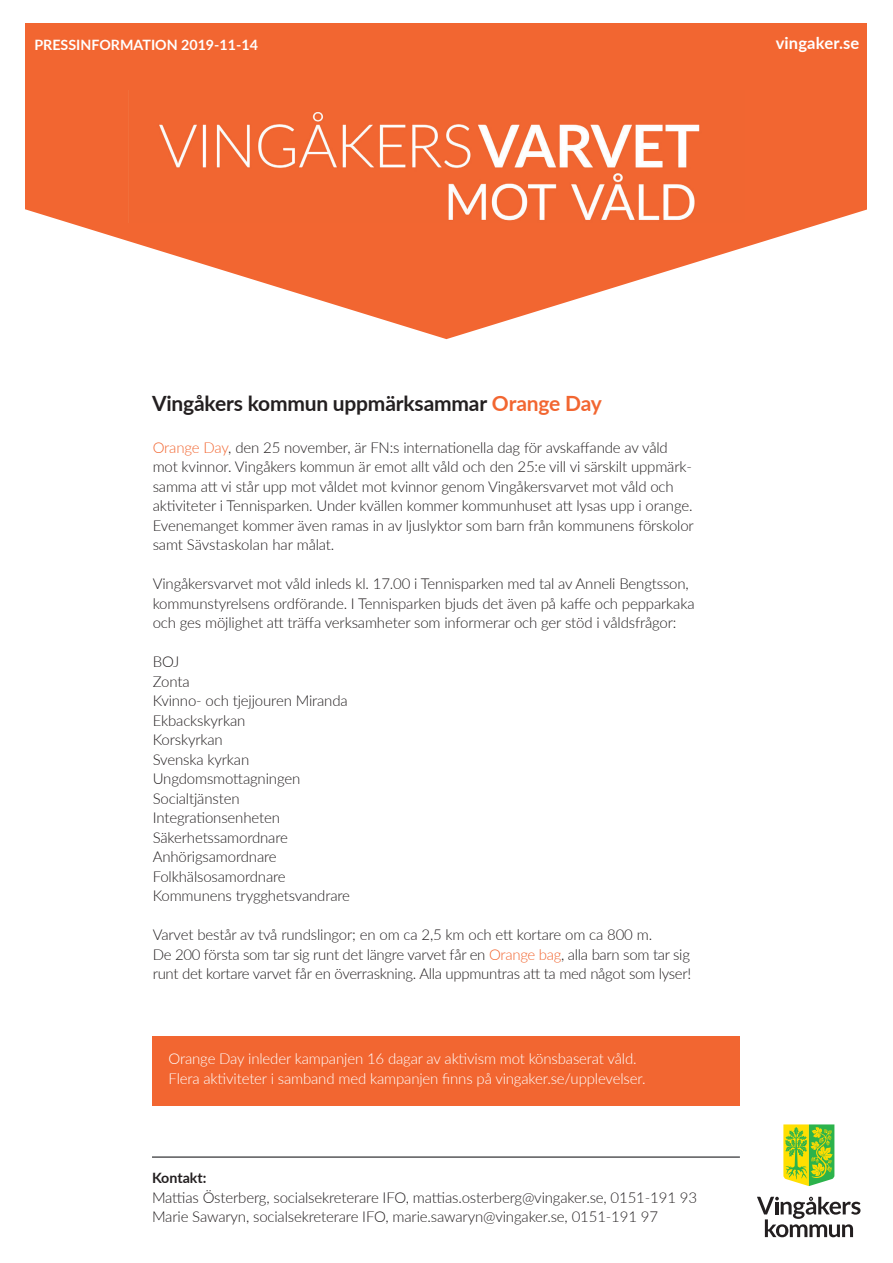
<style>
.page{position:relative;width:893px;height:1263px;background:#fff}
.page>*{position:absolute;margin:0;border:0;box-sizing:border-box;transform-origin:0 0}
.Rubrik_stor{font:700 21px "Lato";letter-spacing:-.01em;color:#231f20}
.Webbadress{font:700 16.5px "Lato";letter-spacing:.01em;color:#fff}
.Ingress{font:300 15px/19.5px "Lato";letter-spacing:-.01em;color:#231f20}
.Avsändare_-_rubrik{font:300 15px "Lato";letter-spacing:-.01em;color:#231f20}
.Ingress-2{font:300 15px "Lato";letter-spacing:-.01em;color:#fff}
.Avsändare_-_rubrik-2{font:700 14.25px "Lato";color:#fff}
.Avsändare_-_rubrik-3{font:700 14.25px "Lato";color:#231f20}
.s1{color:#f26631}
</style>
<div class="page">
<div style="left:153px;top:1036px;width:587px;height:70px;background:#f26631"></div>
<div style="left:26px;top:23px;width:841px;height:553px;background:#f26631"></div>
<svg style="left:25px;top:202px;width:842px;height:374px;fill:#fff"></svg>
<svg style="left:783px;top:1124px;width:51px;height:62px"></svg>
<svg style="left:757px;top:1197px;width:103px;height:40px"></svg>
<hr style="left:152px;top:1156px;width:588px;height:2px;background:#57585a">
<img style="left:128px;top:112px;width:617px;height:111px">
<p class="Avsändare_-_rubrik-2" style="left:34px;top:34px;width:225px">PRESSINFORMATION 2019-11-14</p>
<p class="Webbadress" style="left:776px;top:31px;width:85px">vingaker.se</p>
<p class="Rubrik_stor" style="left:152px;top:388px;width:451px">Vingåkers kommun uppmärksammar <span class="s1">Orange Day</span></p>
<p class="Ingress" style="left:153px;top:437px;width:543px"><span class="s1">Orange Day</span>, den 25 november, är FN:s internationella dag för avskaffande av våld mot kvinnor. Vingåkers kommun är emot allt våld och den 25:e vill vi särskilt uppmärk&shy;samma att vi står upp mot våldet mot kvinnor genom Vingåkersvarvet mot våld och aktiviteter i Tennisparken. Under kvällen kommer kommunhuset att lysas upp i orange.<br>Evenemanget kommer även ramas in av ljuslyktor som barn från kommunens förskolor samt Sävstaskolan har målat.</p>
<p class="Ingress" style="left:153px;top:574px;width:543px">Vingåkersvarvet mot våld inleds kl. 17.00 i Tennisparken med tal av Anneli Bengtsson, kommunstyrelsens ordförande. I Tennisparken bjuds det även på kaffe och pepparkaka och ges möjlighet att träffa verksamheter som informerar och ger stöd i våldsfrågor:</p>
<p class="Ingress" style="left:153px;top:652px;width:28px">BOJ</p>
<p class="Ingress" style="left:153px;top:671px;width:38px">Zonta</p>
<p class="Ingress" style="left:153px;top:691px;width:197px">Kvinno- och tjejjouren Miranda</p>
<p class="Ingress" style="left:153px;top:710px;width:94px">Ekbackskyrkan</p>
<p class="Ingress" style="left:153px;top:730px;width:72px">Korskyrkan</p>
<p class="Ingress" style="left:153px;top:749px;width:98px">Svenska kyrkan</p>
<p class="Ingress" style="left:153px;top:769px;width:149px">Ungdomsmottagningen</p>
<p class="Ingress" style="left:153px;top:788px;width:88px">Socialtjänsten</p>
<p class="Ingress" style="left:153px;top:808px;width:129px">Integrationsenheten</p>
<p class="Ingress" style="left:153px;top:827px;width:137px">Säkerhetssamordnare</p>
<p class="Ingress" style="left:153px;top:847px;width:125px">Anhörigsamordnare</p>
<p class="Ingress" style="left:153px;top:866px;width:134px">Folkhälsosamordnare</p>
<p class="Ingress" style="left:153px;top:886px;width:199px">Kommunens trygghetsvandrare</p>
<p class="Ingress" style="left:153px;top:925px;width:501px">Varvet består av två rundslingor; en om ca 2,5 km och ett kortare om ca 800 m.</p>
<p class="Ingress" style="left:153px;top:944px;width:540px">De 200 första som tar sig runt det längre varvet får en <span class="s1">Orange bag</span>, alla barn som tar sig runt det kortare varvet får en överraskning. Alla uppmuntras att ta med något som lyser!</p>
<p class="Ingress-2" style="left:168px;top:1048px;width:470px">Orange Day inleder kampanjen 16 dagar av aktivism mot könsbaserat våld.</p>
<p class="Ingress-2" style="left:168px;top:1068px;width:479px">Flera aktiviteter i samband med kampanjen finns på vingaker.se/upplevelser.</p>
<p class="Avsändare_-_rubrik-3" style="left:152px;top:1167px;width:56px">Kontakt:</p>
<p class="Avsändare_-_rubrik" style="left:152px;top:1187px;width:546px">Mattias Österberg, socialsekreterare IFO, mattias.osterberg@vingaker.se, 0151-191 93</p>
<p class="Avsändare_-_rubrik" style="left:152px;top:1206px;width:508px">Marie Sawaryn, socialsekreterare IFO, marie.sawaryn@vingaker.se, 0151-191 97</p>
</div>
